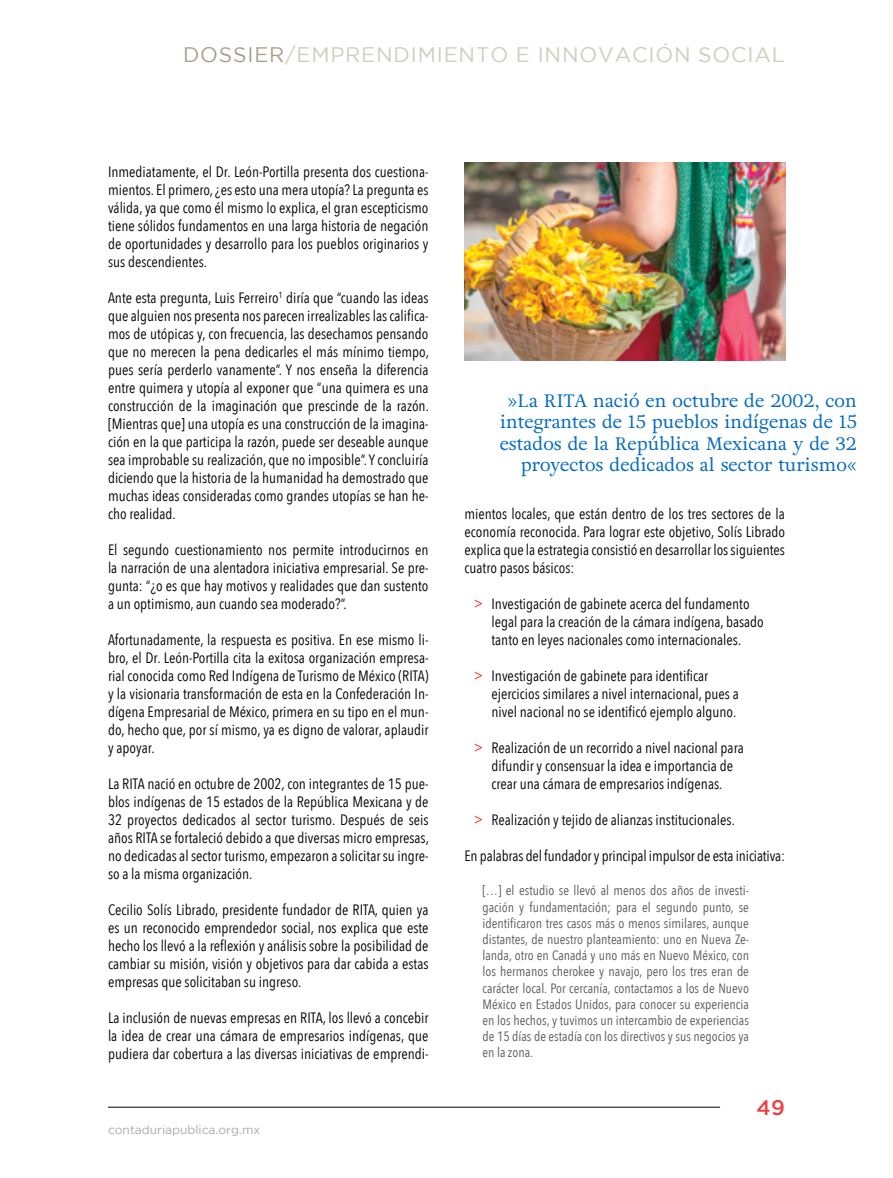
<style>
.page{position:relative;width:893px;height:1178px;background:#fff}
.page>*{position:absolute;margin:0;border:0;box-sizing:border-box;transform-origin:0 0}
.t1{font:21px "Gotham";letter-spacing:.04em;color:#d3ccbd}
.t2{font:500 21px "Gotham";color:#ef3e42}
.t3{font:18px/21.6px "Adriane Text";color:#066bbd;text-align:right}
.t4{font:15px/18px "Avenir Next Condensed";color:#000;text-align:justify}
.t5{font:13.5px/16.2px "Avenir Next Condensed";color:#58595b;text-align:justify}
.t6{font:12px "Gotham";color:#a7a9ac}
.s1{color:#a89f88}
.s2{font-family:"Gotham";color:#ef3e42}
</style>
<div class="page">
<img style="left:464px;top:162px;width:321px;height:198px">
<hr style="left:108px;top:1107px;width:612px;height:1px;background:#000">
<h1 class="t1" style="left:183px;top:43px;width:603px"><span class="s1">DOSSIER</span>/EMPRENDIMIENTO E INNOVACIÓN SOCIAL</h1>
<p class="t4" style="left:108px;top:162px;width:322px">Inmediatamente, el Dr. León-Portilla presenta dos cuestiona&shy;mientos. El primero, ¿es esto una mera utopía? La pregunta es válida, ya que como él mismo lo explica, el gran escepticismo tiene sólidos fundamentos en una larga historia de negación de oportunidades y desarrollo para los pueblos originarios y sus descendientes.</p>
<p class="t4" style="left:108px;top:288px;width:322px">Ante esta pregunta, Luis Ferreiro<sup>1</sup> diría que “cuando las ideas que alguien nos presenta nos parecen irrealizables las califica&shy;mos de utópicas y, con frecuencia, las desechamos pensando que no merecen la pena dedicarles el más mínimo tiempo, pues sería perderlo vanamente”. Y nos enseña la diferencia entre quimera y utopía al exponer que “una quimera es una construcción de la imaginación que prescinde de la razón. [Mientras que] una utopía es una construcción de la imagina&shy;ción en la que participa la razón, puede ser deseable aunque sea improbable su realización, que no imposible”. Y concluiría diciendo que la historia de la humanidad ha demostrado que muchas ideas consideradas como grandes utopías se han he&shy;cho realidad.</p>
<p class="t4" style="left:108px;top:540px;width:322px">El segundo cuestionamiento nos permite introducirnos en la narración de una alentadora iniciativa empresarial. Se pre&shy;gunta: “¿o es que hay motivos y realidades que dan sustento a un optimismo, aun cuando sea moderado?”.</p>
<p class="t4" style="left:108px;top:630px;width:322px">Afortunadamente, la respuesta es positiva. En ese mismo li&shy;bro, el Dr. León-Portilla cita la exitosa organización empresa&shy;rial conocida como Red Indígena de Turismo de México (RITA) y la visionaria transformación de esta en la Confederación In&shy;dígena Empresarial de México, primera en su tipo en el mun&shy;do, hecho que, por sí mismo, ya es digno de valorar, aplaudir y apoyar.</p>
<p class="t4" style="left:108px;top:774px;width:322px">La RITA nació en octubre de 2002, con integrantes de 15 pue&shy;blos indígenas de 15 estados de la República Mexicana y de 32 proyectos dedicados al sector turismo. Después de seis años RITA se fortaleció debido a que diversas micro empresas, no dedicadas al sector turismo, empezaron a solicitar su ingre&shy;so a la misma organización.</p>
<p class="t4" style="left:108px;top:900px;width:322px">Cecilio Solís Librado, presidente fundador de RITA, quien ya es un reconocido emprendedor social, nos explica que este hecho los llevó a la reflexión y análisis sobre la posibilidad de cambiar su misión, visión y objetivos para dar cabida a estas empresas que solicitaban su ingreso.</p>
<p class="t4" style="left:108px;top:1008px;width:322px">La inclusión de nuevas empresas en RITA, los llevó a concebir la idea de crear una cámara de empresarios indígenas, que pudiera dar cobertura a las diversas iniciativas de emprendi-</p>
<p class="t6" style="left:108px;top:1123px;width:154px">CONTADURIAPUBLICA.ORG.MX</p>
<p class="t3" style="left:500px;top:389px;width:359px">»La RITA nació en octubre de 2002, con integrantes de 15 pueblos indígenas de 15 estados de la República Mexicana y de 32 proyectos dedicados al sector turismo«</p>
<p class="t4" style="left:464px;top:504px;width:322px">mientos locales, que están dentro de los tres sectores de la economía reconocida. Para lograr este objetivo, Solís Librado explica que la estrategia consistió en desarrollar los siguientes cuatro pasos básicos:</p>
<p class="t4" style="left:491px;top:594px;width:274px;text-align:left;text-indent:-18px"><span class="s2">&gt;</span> Investigación de gabinete acerca del fundamento legal para la creación de la cámara indígena, basado tanto en leyes nacionales como internacionales.</p>
<p class="t4" style="left:491px;top:666px;width:249px;text-align:left;text-indent:-18px"><span class="s2">&gt;</span> Investigación de gabinete para identificar ejercicios similares a nivel internacional, pues a nivel nacional no se identificó ejemplo alguno.</p>
<p class="t4" style="left:473px;top:738px;width:272px;text-align:center"><span class="s2">&gt;</span> Realización de un recorrido a nivel nacional para difundir y consensuar la idea e importancia de crear una cámara de empresarios indígenas.</p>
<p class="t4" style="left:473px;top:810px;width:263px"><span class="s2">&gt;</span> Realización y tejido de alianzas institucionales.</p>
<p class="t4" style="left:464px;top:846px;width:322px">En palabras del fundador y principal impulsor de esta iniciativa:</p>
<p class="t5" style="left:482px;top:882px;width:268px">[…] el estudio se llevó al menos dos años de investi&shy;gación y fundamentación; para el segundo punto, se identificaron tres casos más o menos similares, aunque distantes, de nuestro planteamiento: uno en Nueva Ze&shy;landa, otro en Canadá y uno más en Nuevo México, con los hermanos cherokee y navajo, pero los tres eran de carácter local. Por cercanía, contactamos a los de Nuevo México en Estados Unidos, para conocer su experiencia en los hechos, y tuvimos un intercambio de experiencias de 15 días de estadía con los directivos y sus negocios ya en la zona.</p>
<h1 class="t2" style="left:756px;top:1095px;width:30px">49</h1>
</div>
